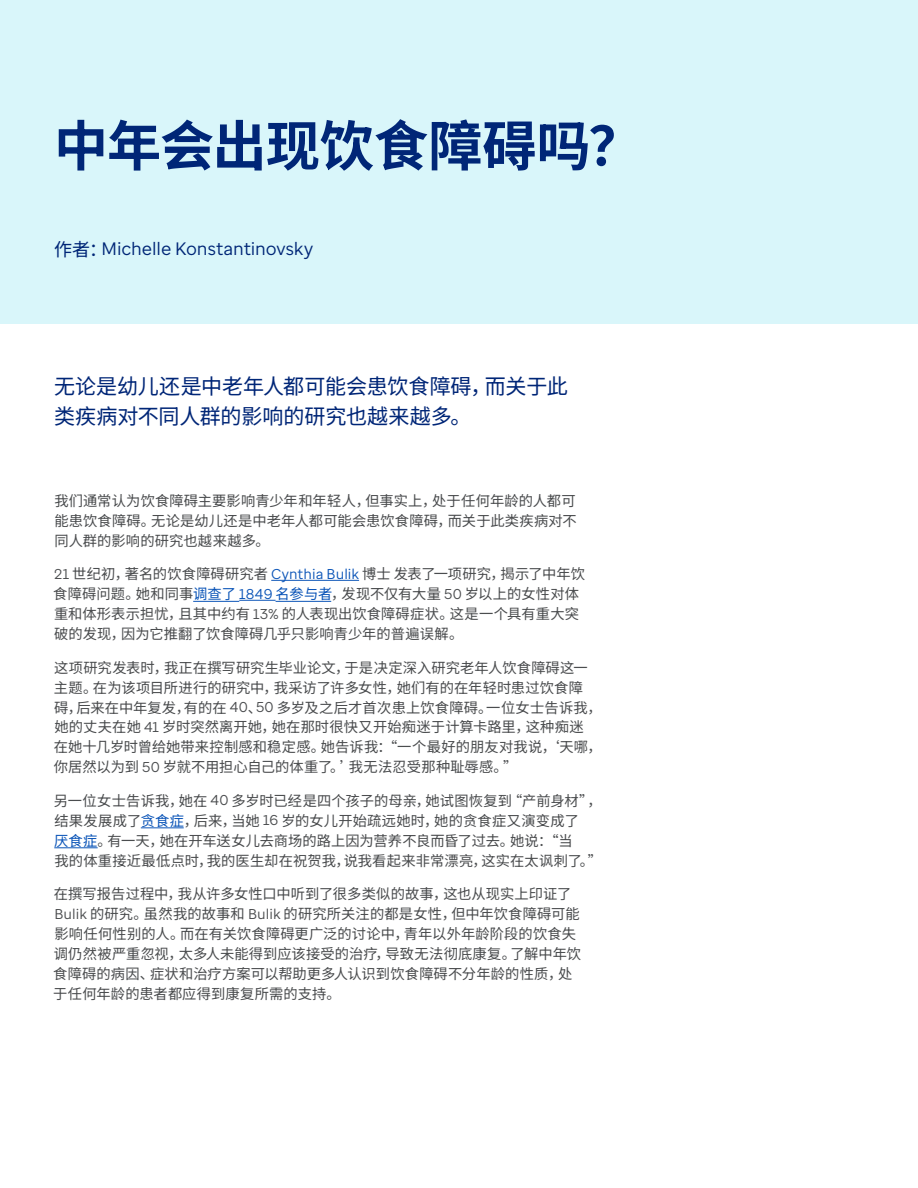
<style>
.page{position:relative;width:918px;height:1188px;background:#fff}
.page>*{position:absolute;margin:0;border:0;box-sizing:border-box;transform-origin:0 0}
.Headline{font:700 54px "Noto Sans SC";letter-spacing:-.005em;color:#002677}
.Intro{font:21px/29.4px "Noto Sans SC";color:#002677}
.Intro-2{font:18px "Enterprise Sans";letter-spacing:-.005em;color:#002677}
.Body{font:14.25px/20px "Noto Sans SC";letter-spacing:.01em;color:#4b4d4f}
.s1{font-family:"Noto Sans SC"}
.s2{font-family:"Enterprise Sans"}
.s3{font-family:"Enterprise Sans";color:#0c55b8}
.s4{color:#0c55b8}
</style>
<div class="page">
<div style="left:0;top:0;width:918px;height:324px;background:#d9f6fa"></div>
<hr style="left:271px;top:580px;width:88px;height:1px;background:#0c55b8">
<hr style="left:193px;top:601px;width:46px;height:1px;background:#0c55b8">
<hr style="left:239px;top:600px;width:37px;height:1px;background:#0c55b8">
<hr style="left:276px;top:601px;width:55px;height:1px;background:#0c55b8">
<hr style="left:141px;top:827px;width:43px;height:1px;background:#0c55b8">
<hr style="left:54px;top:847px;width:44px;height:1px;background:#0c55b8">
<p class="Headline" style="left:54px;top:115px;width:590px">中年会出现饮食障碍吗？</p>
<p class="Intro-2" style="left:54px;top:237px;width:261px"><span class="s1">作者：</span>Michelle Konstantinovsky</p>
<p class="Intro" style="left:54px;top:372px;width:515px">无论是幼儿还是中老年人都可能会患饮食障碍，而关于此类疾病对不同人群的影响的研究也越来越多。</p>
<p class="Body" style="left:54px;top:491px;width:524px;text-align:justify">我们通常认为饮食障碍主要影响青少年和年轻人，但事实上，处于任何年龄的人都可能患饮食障碍。无论是幼儿还是中老年人都可能会患饮食障碍，而关于此类疾病对不同人群的影响的研究也越来越多。</p>
<p class="Body" style="left:53px;top:564px;width:533px"><span class="s2">21</span> 世纪初，著名的饮食障碍研究者 <span class="s3">Cynthia Bulik</span> 博士 发表了一项研究，揭示了中年饮食障碍问题。她和同事<span class="s4">调查了</span> <span class="s3">1849</span> <span class="s4">名参与者</span>，发现不仅有大量 <span class="s2">50</span> 岁以上的女性对体重和体形表示担忧，且其中约有 <span class="s2">13%</span> 的人表现出饮食障碍症状。这是一个具有重大突破的发现，因为它推翻了饮食障碍几乎只影响青少年的普遍误解。</p>
<p class="Body" style="left:54px;top:658px;width:549px">这项研究发表时，我正在撰写研究生毕业论文，于是决定深入研究老年人饮食障碍这一主题。在为该项目所进行的研究中，我采访了许多女性，她们有的在年轻时患过饮食障<br>碍，后来在中年复发，有的在 <span class="s2">40</span>、<span class="s2">50</span> 多岁及之后才首次患上饮食障碍。一位女士告诉我，她的丈夫在她 <span class="s2">41</span> 岁时突然离开她，她在那时很快又开始痴迷于计算卡路里，这种痴迷<br>在她十几岁时曾给她带来控制感和稳定感。她告诉我：“一个最好的朋友对我说，‘天哪，你居然以为到 <span class="s2">50</span> 岁就不用担心自己的体重了。’我无法忍受那种耻辱感。”</p>
<p class="Body" style="left:54px;top:791px;width:550px">另一位女士告诉我，她在 <span class="s2">40</span> 多岁时已经是四个孩子的母亲，她试图恢复到“产前身材”，结果发展成了<span class="s4">贪食症</span>，后来，当她 <span class="s2">16</span> 岁的女儿开始疏远她时，她的贪食症又演变成了<br><span class="s4">厌食症</span>。有一天，她在开车送女儿去商场的路上因为营养不良而昏了过去。她说：“当<br>我的体重接近最低点时，我的医生却在祝贺我，说我看起来非常漂亮，这实在太讽刺了。”</p>
<p class="Body" style="left:53px;top:884px;width:530px">在撰写报告过程中，我从许多女性口中听到了很多类似的故事，这也从现实上印证了<span class="s2">Bulik</span> 的研究。虽然我的故事和 <span class="s2">Bulik</span> 的研究所关注的都是女性，但中年饮食障碍可能影响任何性别的人。而在有关饮食障碍更广泛的讨论中，青年以外年龄阶段的饮食失调仍然被严重忽视，太多人未能得到应该接受的治疗，导致无法彻底康复。了解中年饮食障碍的病因、症状和治疗方案可以帮助更多人认识到饮食障碍不分年龄的性质，处于任何年龄的患者都应得到康复所需的支持。</p>
</div>
